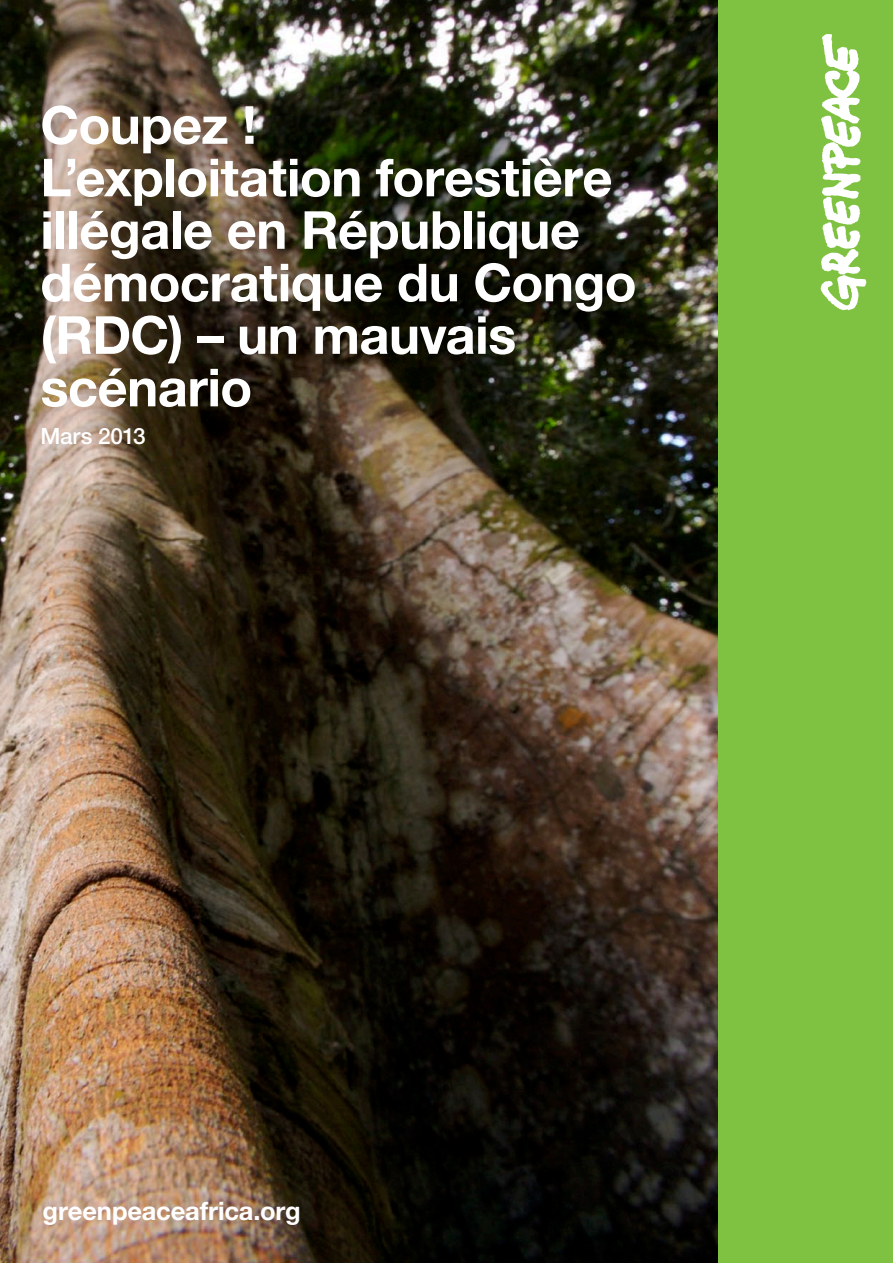
<style>
.page{position:relative;width:893px;height:1263px;background:#fff}
.page>*{position:absolute;margin:0;border:0;box-sizing:border-box;transform-origin:0 0}
.t1{font:700 52.5px/52.5px "Helvetica Neue LT Std";letter-spacing:-.01em;color:#fff}
.No_Spacing{font:700 25.5px "Helvetica Neue LT Std";letter-spacing:-.005em;color:#fff}
.t2{font:500 22.5px "Helvetica Neue LT Std";letter-spacing:-.01em;color:#fff}
</style>
<div class="page">
<img style="left:0;top:0;width:719px;height:1263px">
<div style="left:719px;top:0;width:174px;height:1263px;background:#7fc241"></div>
<svg style="left:820px;top:34px;width:46px;height:276px"></svg>
<p class="t1" style="left:40px;top:98px;width:218px">Coupez !</p>
<p class="t1" style="left:40px;top:150px;width:598px">L’exploitation forestière illégale en République démocratique du Congo (RDC) – un mauvais scénario</p>
<p class="t2" style="left:40px;top:422px;width:107px">Mars 2013</p>
<p class="No_Spacing" style="left:43px;top:1195px;width:260px">greenpeaceafrica.org</p>
</div>
